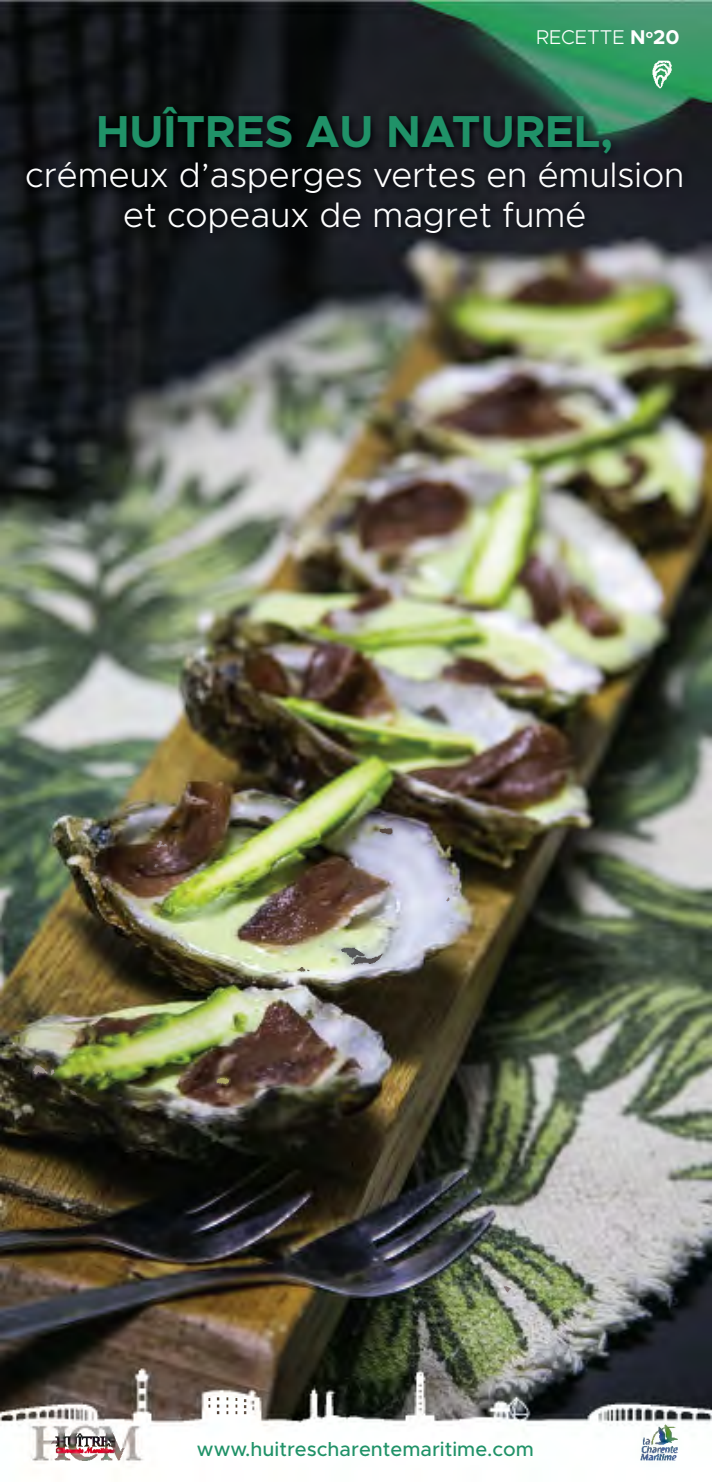
<style>
.page{position:relative;width:712px;height:1482px;background:#fff}
.page>*{position:absolute;margin:0;border:0;box-sizing:border-box;transform-origin:0 0}
.t1{font:700 45px "Metropolis";color:#209268}
.t2{font:300 35px "Metropolis";color:#fff}
.t3{font:500 20px "Metropolis";color:#209268}
.t4{font:300 20px "Metropolis";color:#fff}
.s1{font-weight:700}
</style>
<div class="page">
<img style="left:0;top:0;width:711px;height:1464px">
<p class="t4" style="left:535px;top:25px;width:145px">RECETTE <span class="s1">N</span><sup>o</sup><span class="s1">20</span></p>
<p class="t1" style="left:96px;top:103px;width:518px">HUÎTRES AU NATUREL,</p>
<p class="t2" style="left:25px;top:153px;width:660px">crémeux d’asperges vertes en émulsion</p>
<p class="t2" style="left:123px;top:193px;width:464px">et copeaux de magret fumé</p>
<p class="t3" style="left:197px;top:1437px;width:338px">www.huitrescharentemaritime.com</p>
</div>
